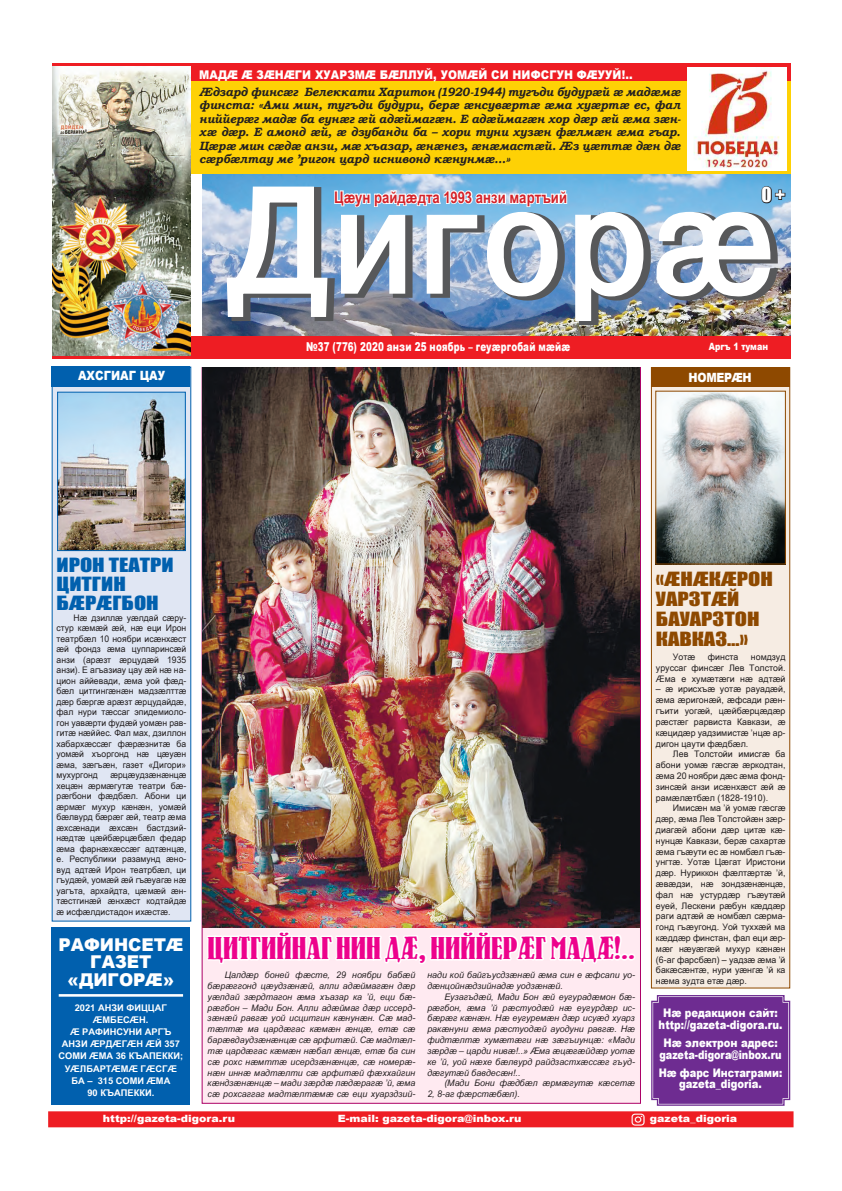
<style>
.page{position:relative;width:842px;height:1191px;background:#fff}
.page>*{position:absolute;margin:0;border:0;box-sizing:border-box;transform-origin:0 0}
.Основной_широкий{font:31.2px "Bernhard";color:#ed028c;scale:.96 1}
.t1{font:18.9px "Impact Iron";color:#fff}
.Основной_широкий-2{font:18px/20px "Impact Iron";color:#8e4900;scale:1.25 1}
.Основной_широкий-3{font:18px/19px "Impact Iron";color:#0160ae;scale:1.25 1}
.Основной_широкий-4{font:17.7px/17.7px "Arial Black Iron";color:#fff;text-align:center}
.Основной_широкий-5{font:700 16px "Arial Narrow Iron";letter-spacing:.005em;color:#d32229}
.t2{font:12.8px "Arial Black Iron";color:#fff;scale:.86 1}
.t3{font:12.8px "Arial Black Iron";letter-spacing:-.03em;color:#fff;scale:.86 1}
.Основной_широкий-6{font:12.2px "Arial Black Iron";letter-spacing:.02em;color:#fff;scale:.71 1}
.Основной_широкий-7{font:italic 700 12px/13.5px "Bookman Old Style Iron";letter-spacing:-.005em;color:#231f20;text-align:justify;scale:.95 1}
.Основной_широкий-8{font:12px "Arial Black Iron";letter-spacing:.01em;color:#fff;scale:.9 1}
.t4{font:11.8px/11.8px "Arial Black Iron";color:#fff;text-align:center;scale:.85 1}
.t5{font:11.8px/11.8px "Arial Black Iron";color:#fff;text-align:center;scale:.83 1}
.t6{font:10px "Arial Black Iron";color:#fff;scale:1.1 1}
.t7{font:10px "Arial Black Iron";color:#fff;scale:.8 1}
.t8{font:700 9.2px/12.1px "Arial Narrow Iron";color:#fff;text-align:center;scale:1.23 1}
.Основной_широкий-9{font:italic 9px/10.8px "Arial Narrow Iron";color:#231f20;text-align:justify;scale:1.2 1}
.Основной_широкий-10{font:9px/10.8px "Arial Narrow Iron";color:#231f20;text-align:justify;scale:1.2 1}
.Основной_широкий-11{font:9px/10.5px "Arial Narrow Iron";color:#231f20;text-align:justify;scale:1.17 1}
</style>
<div class="page">
<div style="left:202px;top:367px;width:439px;height:736px;background:#ffeaf1;border:1px solid #ac0167"></div>
<div style="left:52px;top:366px;width:139px;height:555px;background:#e0e6f3"></div>
<div style="left:651px;top:367px;width:139px;height:621px;background:#f6ece3;border:1px solid #8e4900"></div>
<img style="left:202px;top:174px;width:588px;height:162px">
<svg style="left:783px;top:185px;width:3px;height:19px"></svg>
<img style="left:226px;top:183px;width:557px;height:146px">
<img style="left:225px;top:184px;width:548px;height:139px">
<div style="left:52px;top:336px;width:738px;height:22px;background:#ee1d23"></div>
<div style="left:52px;top:64px;width:738px;height:110px;background:#fed105"></div>
<div style="left:52px;top:64px;width:738px;height:17px;background:#ee1d23"></div>
<img style="left:52px;top:66px;width:138px;height:289px">
<img style="left:687px;top:68px;width:99px;height:102px">
<div style="left:52px;top:927px;width:138px;height:177px;background:#0160ae"></div>
<hr style="left:59px;top:994px;width:124px;height:2px;background:#fff">
<div style="left:651px;top:367px;width:138px;height:19px;background:#8e4900"></div>
<div style="left:52px;top:366px;width:138px;height:20px;background:#0160ae"></div>
<img style="left:203px;top:368px;width:437px;height:559px">
<img style="left:205px;top:891px;width:432px;height:73px">
<img style="left:658px;top:393px;width:125px;height:169px">
<svg style="left:651px;top:995px;width:140px;height:111px;background:#733395"></svg>
<div style="left:48px;top:1111px;width:745px;height:16px;background:#ed1c24"></div>
<svg style="left:632px;top:1113px;width:12px;height:12px"></svg>
<img style="left:59px;top:394px;width:124px;height:155px">
<div style="left:57px;top:392px;width:128px;height:159px;border:1px solid #0160ae"></div>
<p class="Основной_широкий-8" style="left:199px;top:66px;width:483px">МАДЁ Ё ЗЁНЁГИ ХУАРЗМЁ БЁЛЛУЙ, УОМЁЙ СИ НИФСГУН ФЁУУЙ!..</p>
<p class="Основной_широкий-7" style="left:199px;top:85px;width:508px">Ёдзард финсёг Белеккати Харитон (1920-1944) тугъди будурёй ё мадёмё финста: «Ами мин, тугъди будури, берё ёнсувёртё ёма хуёртё ес, фал ниййерёг мадё ба еунёг ёй адёймагён. Е адёймагён хор дёр ёй ёма зён&shy;хё дёр. Е амонд ёй, ё дзубанди ба – хори туни хузён фёлмён ёма гъар.<br>Цёрё мин сёдё анзи, мё хъазар, ёнёнез, ёнёмастёй. Ёз цёттё дён дё сёрбёлтау ме ’ригон цард иснивонд кёнунмё…»</p>
<p class="Основной_широкий-5" style="left:334px;top:185px;width:234px">Цёун райдёдта 1993 анзи мартъий</p>
<p class="t1" style="left:762px;top:180px;width:25px">0 +</p>
<p class="t2" style="left:78px;top:366px;width:103px">АХСГИАГ ЦАУ</p>
<p class="Основной_широкий-6" style="left:306px;top:337px;width:373px">№37 (776) 2020 анзи 25 ноябрь – геуёргобай мæйæ</p>
<p class="t7" style="left:709px;top:339px;width:76px">Аргъ 1 туман</p>
<p class="t3" style="left:689px;top:368px;width:75px">НОМЕРЁН</p>
<p class="Основной_широкий-3" style="left:57px;top:555px;width:95px">ИРОН ТЕАТРИ<br>ЦИТГИН<br>БЁРЁГБОН</p>
<p class="Основной_широкий-11" style="left:57px;top:612px;width:112px;text-indent:17px">Нё дзиллё уёлдай сёру&shy;стур кёмёй ёй, нё еци Ирон театрбёл 10 ноябри исёнхёст ёй фондз ёма цуппаринсёй анзи (арёзт ёрцудёй 1935 анзи). Е агъазиау цау ёй нё на&shy;цион аййевади, ёма уой фёд&shy;бёл цитгингёнён мадзёлттё дёр бёргё арёзт ёрцудайдё, фал нури тёссаг эпидемиоло&shy;гон уавёрти фудёй уомён рав&shy;гитё нёййес. Фал мах, дзиллон хабархёссёг фёрёзнитё ба уомёй хъоргонд нё цёуён ёма, зёгъён, газет «Дигори» мухургонд</p>
<p class="Основной_широкий-11" style="left:57px;top:769px;width:112px;text-indent:54px">ёрцёудзёнёнцё хецён ёрмёгутё театри бё&shy;рёгбони фёдбёл. Абони ци ёрмёг мухур кёнён, уомёй бёлвурд бёрёг ёй, театр ёма ёхсёнади ёхсён бастдзий&shy;нёдтё цёйбёрцёбёл федар ёма фарнёхёссёг адтёнцё, е. Республики разамунд ёно&shy;вуд адтёй Ирон театрбёл, ци гъудёй, уомёй ёй гъёуагё нё уагъта, архайдта, цёмёй ён&shy;тёстгинёй ёнхёст кодтайдё ё исфёлдистадон ихёстё.</p>
<p class="Основной_широкий-4" style="left:58px;top:935px;width:127px">РАФИНСЕТЁ<br>ГАЗЕТ «ДИГОРЁ»</p>
<p class="t8" style="left:75px;top:1001px;width:76px">2021 АНЗИ ФИЦЦАГ<br>ЁМБЕСЁН.</p>
<p class="t8" style="left:59px;top:1025px;width:103px">Ё РАФИНСУНИ АРГЪ<br>АНЗИ ЁРДЁГЁН ЁЙ 357<br>СОМИ ЁМА 36 КЪАПЕККИ;</p>
<p class="t8" style="left:65px;top:1061px;width:93px">УЁЛБАРТЁМЁ ГЁСГЁ<br>БА – 315 СОМИ ЁМА</p>
<p class="t8" style="left:87px;top:1086px;width:56px">90 КЪАПЕККИ.</p>
<p class="Основной_широкий" style="left:208px;top:931px;width:447px">ЦИТГИЙНАГ НИН ДЁ, НИЙЙЕРЁГ МАДЁ!..</p>
<p class="Основной_широкий-9" style="left:208px;top:969px;width:175px;text-indent:17px">Цалдёр боней фёсте, 29 ноябри бабёй бёрёггонд цёудзёнёй, алли адёймагён дёр уёлдай зёрдтагон ёма хъазар ка ’й, еци бё&shy;рёгбон – Мади Бон. Алли адёймаг дёр иссерд&shy;зёнёй равгё уой исцитгин кёнунён. Сё мад&shy;тёлтё ма цардёгас кёмён ёнцё, етё сё барёвдаудзёнёнцё сё арфитёй. Сё мадтёл&shy;тё цардёгас кёмён нёбал ёнцё, етё ба син сё рохс нёмттё исердзёнёнцё, сё номерё&shy;нён иннё мадтёлти сё арфитёй фёххайгин кёндзёнёнцё – мади зёрдё лёдёрагё ’й, ёма сё рохсаггаг мадтёлтёмё сё еци хуарздзий-</p>
<p class="Основной_широкий-9" style="left:427px;top:969px;width:175px">нади кой байгъусдзёнёй ёма син е ёфсапи уо&shy;дёнцойнёдзийнадё уодзёнёй.</p>
<p class="Основной_широкий-9" style="left:427px;top:991px;width:175px;text-indent:17px">Еузагъдёй, Мади Бон ёй еугурадёмон бё&shy;рёгбон, ёма ’й рёстуодёй нё еугурдёр ис&shy;бёрёг кёнён. Нё еугуремён дёр исуёд хуарз ракёнуни ёма рёстуодёй ауодуни равгё. Нё фидтёлтё хумётёги нё зёгъиунцё: «Мади зёрдё – царди нивё!..» Ёма ёцёгёйдёр уотё ке ’й, уой нёхе бёлвурд райдзастхёссёг гъуд&shy;дёгутёй бавдесён!..</p>
<p class="Основной_широкий-9" style="left:427px;top:1077px;width:175px;text-indent:17px">(Мади Бони фёдбёл ёрмёгутё кёсетё<br>2, 8-аг фёрстёбёл).</p>
<p class="Основной_широкий-2" style="left:656px;top:569px;width:95px">«ЁНЁКЁРОН<br>УАРЗТЁЙ<br>БАУАРЗТОН<br>КАВКАЗ…»</p>
<p class="Основной_широкий-10" style="left:673px;top:651px;width:20px">Уотё</p>
<p class="Основной_широкий-10" style="left:708px;top:651px;width:27px">финста</p>
<p class="Основной_широкий-10" style="left:656px;top:651px;width:110px;text-indent:95px">номдзуд уруссаг финсёг Лев Толстой.<br>Ёма е хумётёги нё адтёй</p>
<p class="Основной_широкий-10" style="left:656px;top:683px;width:110px">– ё ирисхъё уотё рауадёй, ёма ёригонёй, ёфсади рён&shy;гъити уогёй, цёйбёрцёдёр рёстёг рарвиста Кавкази, ё кёцидёр уадзимистё ’нцё ар&shy;дигон цаути фёдбёл.</p>
<p class="Основной_широкий-10" style="left:656px;top:748px;width:110px;text-indent:17px">Лев Толстойи имисгё ба абони уомё гёсгё ёркодтан, ёма 20 ноябри дёс ёма фонд&shy;зинсёй анзи исёнхёст ёй ё рамёлётбёл (1828-1910).</p>
<p class="Основной_широкий-10" style="left:656px;top:802px;width:110px;text-indent:17px">Имисён ма ’й уомё гёсгё дёр, ёма Лев Толстойён зёр&shy;диагёй абони дёр цитё кё&shy;нунцё Кавкази, берё сахартё ёма гъёути ес ё номбёл гъё&shy;унгтё. Уотё Цёгат Иристони дёр. Нуриккон фёлтёртё ’й, ёвёдзи, нё зондзёнёнцё, фал нё устурдёр гъёутёй еуей, Лескени рёбун кёддёр раги адтёй ё номбёл сёрма&shy;гонд гъёугонд. Уой туххёй ма кёддёр финстан, фал еци ёр&shy;мёг нёуёгёй мухур кёнён (6-аг фарсбёл) – уадзё ёма ’й бакёсёнтё, нури уёнгё ’й ка нёма зудта етё дёр.</p>
<p class="t4" style="left:659px;top:1006px;width:147px">Нё редакцион сайт: http://gazeta-digora.ru.</p>
<p class="t4" style="left:659px;top:1036px;width:145px">Нё электрон адрес: gazeta-digora@inbox.ru</p>
<p class="t5" style="left:659px;top:1066px;width:150px">Нё фарс Инстаграми: gazeta_digoria.</p>
<p class="t6" style="left:103px;top:1111px;width:122px">http://gazeta-digora.ru</p>
<p class="t6" style="left:338px;top:1111px;width:169px">Е-mail: gazeta-digora@inbox.ru</p>
<p class="t6" style="left:650px;top:1111px;width:81px">gazeta_digoria</p>
</div>
